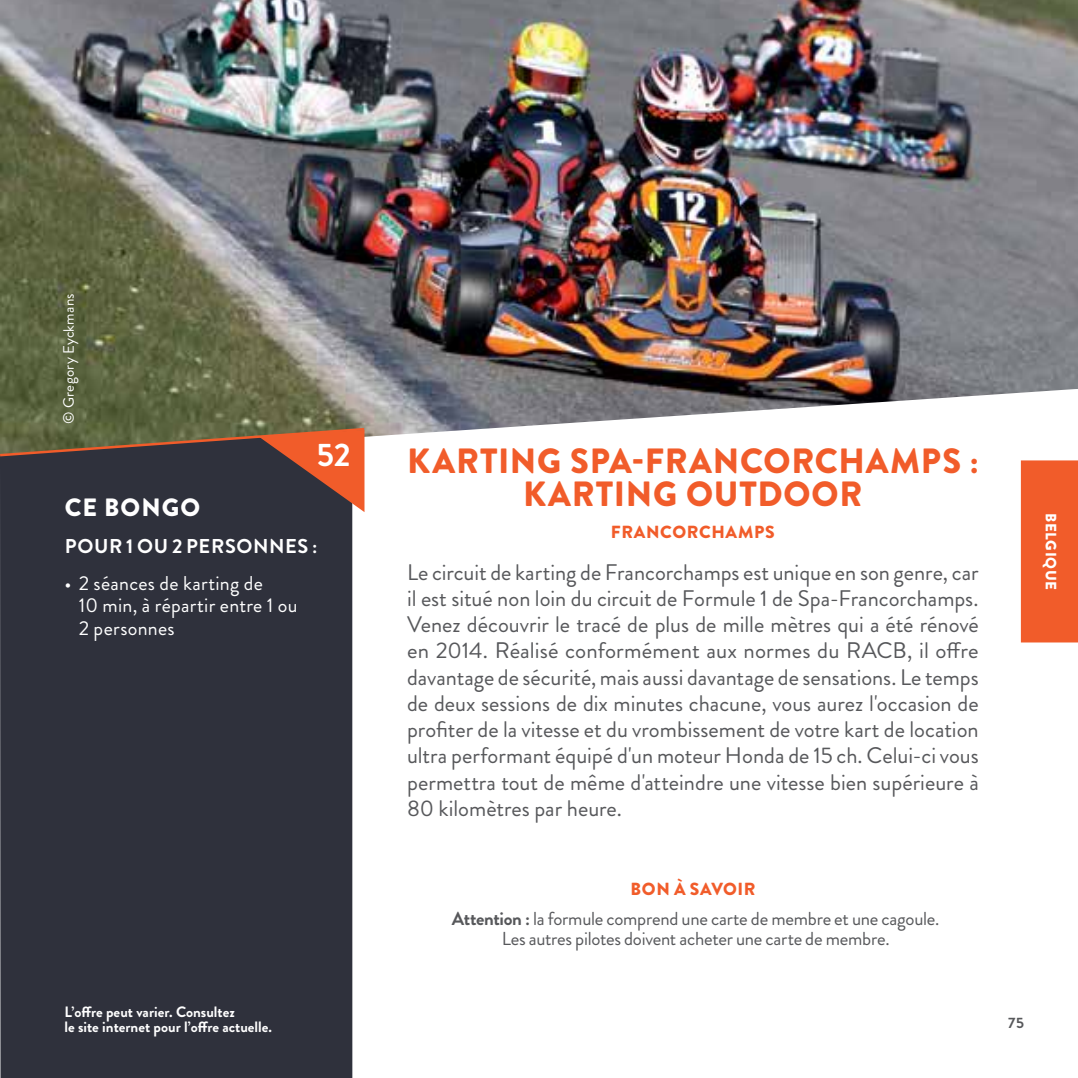
<style>
.page{position:relative;width:1078px;height:1078px;background:#fff}
.page>*{position:absolute;margin:0;border:0;box-sizing:border-box;transform-origin:0 0}
.t1{font:900 35px/32.5px "Brandon Grotesque";letter-spacing:.025em;color:#f15c2a;text-align:center}
.t2{font:700 32.5px "Brandon Grotesque";color:#fff}
.t3{font:900 25px "Brandon Grotesque";letter-spacing:.04em;color:#fff}
.t4{font:22.5px/26.2px "Brandon Grotesque";color:#57585b;text-align:justify}
.t5{font:20px/22.5px "Brandon Grotesque";letter-spacing:.015em;color:#fff}
.t6{font:700 20px "Brandon Grotesque";letter-spacing:.03em;color:#fff}
.t7{font:18.75px/20px "Brandon Grotesque";letter-spacing:-.015em;color:#57585b;text-align:center}
.t8{font:900 17.5px "Brandon Grotesque";letter-spacing:.035em;color:#f15c2a}
.t9{font:700 15px/15px "Brandon Grotesque";color:#fff}
.t10{font:15px "Brandon Grotesque";letter-spacing:.01em;color:#fff}
.t11{font:900 15px "Brandon Grotesque";letter-spacing:.04em;color:#fff}
.t12{font:700 15px "Brandon Grotesque";color:#57585b}
.s1{font-weight:700}
</style>
<div class="page">
<img style="left:0;top:0;width:1077px;height:389px">
<svg style="left:0;top:389px;width:1075px;height:228px"></svg>
<div style="left:0;top:512px;width:352px;height:565px;background:#2f313c"></div>
<svg style="left:0;top:426px;width:367px;height:86px;background:#58423b"></svg>
<div style="left:1020px;top:460px;width:57px;height:182px;background:#f15c2a"></div>
<p class="t10" style="left:58px;top:423px;width:131px;rotate:-90deg">© Gregory Eyckmans</p>
<h2 class="t2" style="left:316px;top:432px;width:35px">52</h2>
<h1 class="t1" style="left:407px;top:445px;width:572px">KARTING SPA-FRANCORCHAMPS :<br>KARTING OUTDOOR</h1>
<p class="t8" style="left:610px;top:519px;width:165px">FRANCORCHAMPS</p>
<p class="t4" style="left:407px;top:559px;width:573px">Le circuit de karting de Francorchamps est unique en son genre, car il est situé non loin du circuit de Formule 1 de Spa-Francorchamps.<br>Venez découvrir le tracé de plus de mille mètres qui a été rénové en 2014. Réalisé conformément aux normes du RACB, il offre davantage de sécurité, mais aussi davantage de sensations. Le temps de deux sessions de dix minutes chacune, vous aurez l'occasion de profiter de la vitesse et du vrombissement de votre kart de location ultra performant équipé d'un moteur Honda de 15 ch. Celui-ci vous permettra tout de même d'atteindre une vitesse bien supérieure à 80 kilomètres par heure.</p>
<p class="t3" style="left:65px;top:489px;width:137px">CE BONGO</p>
<p class="t6" style="left:65px;top:532px;width:254px">POUR 1 OU 2 PERSONNES :</p>
<p class="t5" style="left:79px;top:572px;width:220px;text-indent:-14px">• 2 séances de karting de<br>10 min, à répartir entre 1 ou<br>2 personnes</p>
<p class="t8" style="left:630px;top:876px;width:126px">BON À SAVOIR</p>
<p class="t9" style="left:64px;top:1004px;width:209px">L’offre peut varier. Consultez<br>le site internet pour l’offre actuelle.</p>
<p class="t7" style="left:451px;top:908px;width:489px"><span class="s1">Attention :</span> la formule comprend une carte de membre et une cagoule.<br>Les autres pilotes doivent acheter une carte de membre.</p>
<p class="t11" style="left:1061px;top:513px;width:78px;rotate:90deg">BELGIQUE</p>
<p class="t12" style="left:1008px;top:1012px;width:17px">75</p>
</div>
